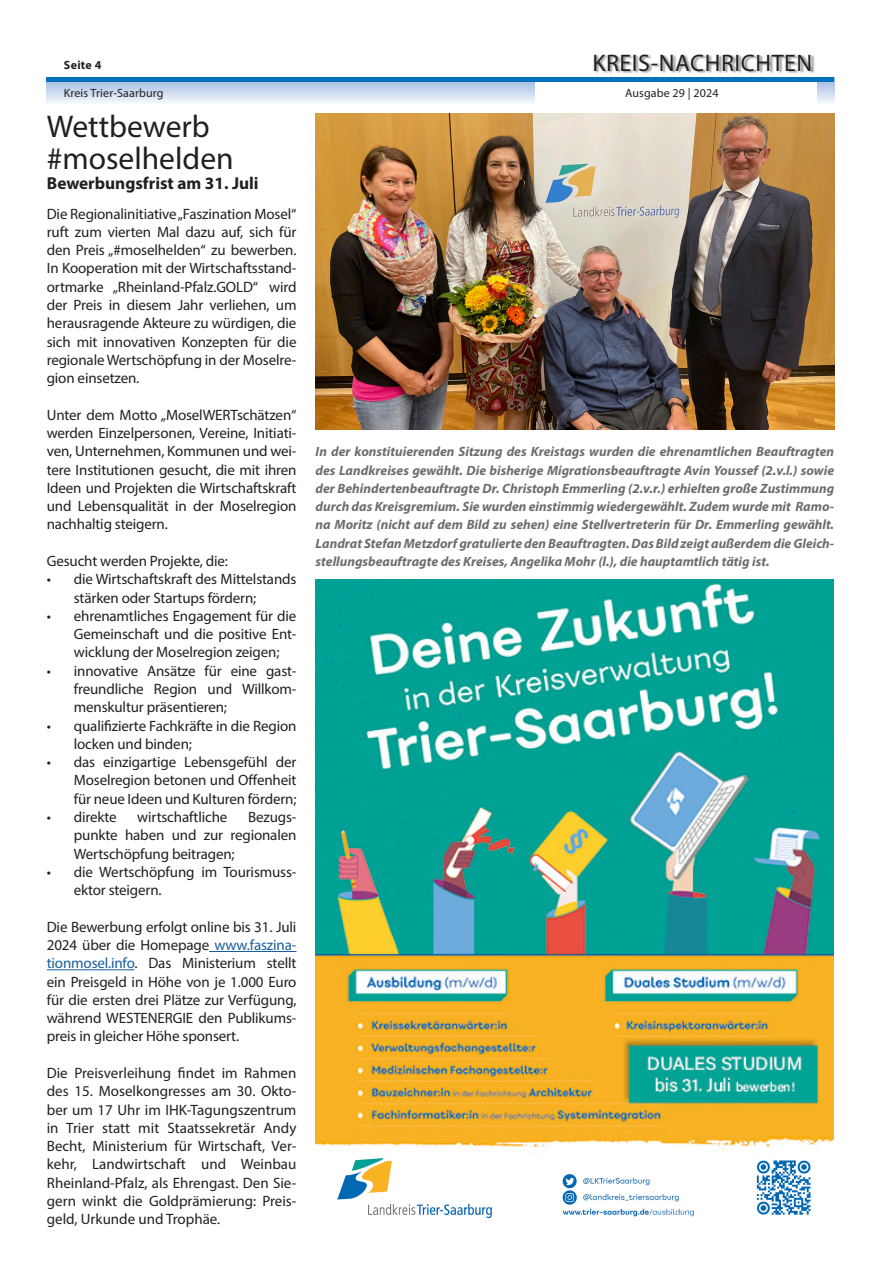
<style>
.page{position:relative;width:881px;height:1263px;background:#fff}
.page>*{position:absolute;margin:0;border:0;box-sizing:border-box;transform-origin:0 0}
.Headline{font:31.5px "Myriad Pro";color:#231f20}
.t1{font:24px "Myriad Pro";letter-spacing:.025em;color:#231f20}
.Subline{font:700 17.25px "Myriad Pro";color:#231f20}
.Fließtext{font:15px/18.3px "Myriad Pro";letter-spacing:-.01em;color:#231f20;text-align:justify}
.Bilduntertitel{font:italic 700 13.5px/18.3px "Myriad Pro";color:#6c6d70;text-align:justify}
.t2{font:12px "Myriad Pro";letter-spacing:.01em;color:#231f20}
.t3{font:700 12px "Myriad Pro";letter-spacing:.025em;color:#231f20}
.s1{color:#175d9e}
</style>
<div class="page">
<svg style="left:47px;top:82px;width:786px;height:21px;background:#cedbef"></svg>
<div style="left:535px;top:0;width:281px;height:113px;background:#fff"></div>
<div style="left:594px;top:54px;width:220px;height:20px;background:#231f20;opacity:.5"></div>
<hr style="left:47px;top:78px;width:786px;height:4px;background:#0072bc">
<img style="left:315px;top:113px;width:518px;height:317px">
<hr style="left:209px;top:951px;width:87px;height:1px;background:#175d9e">
<hr style="left:47px;top:969px;width:87px;height:1px;background:#175d9e">
<img style="left:315px;top:579px;width:518px;height:575px">
<img style="left:337px;top:1158px;width:474px;height:61px">
<p class="t3" style="left:64px;top:57px;width:39px">Seite 4</p>
<h2 class="t1" style="left:592px;top:48px;width:221px">KREIS-NACHRICHTEN</h2>
<p class="t2" style="left:64px;top:86px;width:101px">Kreis Trier-Saarburg</p>
<p class="t2" style="left:625px;top:86px;width:95px">Ausgabe 29 | 2024</p>
<p class="Headline" style="left:47px;top:107px;width:164px">Wettbewerb</p>
<p class="Headline" style="left:47px;top:139px;width:188px">#moselhelden</p>
<p class="Subline" style="left:47px;top:172px;width:213px">Bewerbungsfrist am 31. Juli</p>
<p class="Fließtext" style="left:47px;top:204px;width:251px">Die Regionalinitiative „Faszination Mosel“ ruft zum vierten Mal dazu auf, sich für den Preis „#moselhelden“ zu bewerben.<br>In Kooperation mit der Wirtschaftsstand&shy;ortmarke „Rheinland-Pfalz.GOLD“ wird der Preis in diesem Jahr verliehen, um herausragende Akteure zu würdigen, die sich mit innovativen Konzepten für die regionale Wertschöpfung in der Moselre&shy;gion einsetzen.</p>
<p class="Fließtext" style="left:47px;top:405px;width:251px">Unter dem Motto „MoselWERTschätzen“ werden Einzelpersonen, Vereine, Initiati&shy;ven, Unternehmen, Kommunen und wei&shy;tere Institutionen gesucht, die mit ihren Ideen und Projekten die Wirtschaftskraft und Lebensqualität in der Moselregion nachhaltig steigern.</p>
<p class="Fließtext" style="left:47px;top:552px;width:183px">Gesucht werden Projekte, die:</p>
<p class="Fließtext" style="left:74px;top:570px;width:224px;text-indent:-27px">• die Wirtschaftskraft des Mittelstands stärken oder Startups fördern;</p>
<p class="Fließtext" style="left:74px;top:606px;width:224px;text-indent:-27px">• ehrenamtliches Engagement für die Gemeinschaft und die positive Ent&shy;wicklung der Moselregion zeigen;</p>
<p class="Fließtext" style="left:74px;top:661px;width:224px;text-indent:-27px">• innovative Ansätze für eine gast&shy;freundliche Region und Willkom&shy;menskultur präsentieren;</p>
<p class="Fließtext" style="left:74px;top:716px;width:224px;text-indent:-27px">• qualifizierte Fachkräfte in die Region locken und binden;</p>
<p class="Fließtext" style="left:74px;top:753px;width:224px;text-indent:-27px">• das einzigartige Lebensgefühl der Moselregion betonen und Offenheit für neue Ideen und Kulturen fördern;</p>
<p class="Fließtext" style="left:47px;top:807px;width:71px">• direkte</p>
<p class="Fließtext" style="left:137px;top:807px;width:92px">wirtschaftliche</p>
<p class="Fließtext" style="left:74px;top:807px;width:224px;text-indent:174px">Bezugs&shy;punkte haben und zur regionalen Wertschöpfung beitragen;</p>
<p class="Fließtext" style="left:74px;top:862px;width:224px;text-indent:-27px">• die Wertschöpfung im Tourismuss&shy;ektor steigern.</p>
<p class="Fließtext" style="left:47px;top:917px;width:251px">Die Bewerbung erfolgt online bis 31. Juli 2024 über die Homepage <span class="s1">www.faszina&shy;tionmosel.info</span>. Das Ministerium stellt ein Preisgeld in Höhe von je 1.000 Euro für die ersten drei Plätze zur Verfügung, während WESTENERGIE den Publikums&shy;preis in gleicher Höhe sponsert.</p>
<p class="Fließtext" style="left:47px;top:1063px;width:251px">Die Preisverleihung findet im Rahmen des 15. Moselkongresses am 30. Okto&shy;ber um 17 Uhr im IHK-Tagungszentrum in Trier statt mit Staatssekretär Andy Becht, Ministerium für Wirtschaft, Ver&shy;kehr, Landwirtschaft und Weinbau Rheinland-Pfalz, als Ehrengast. Den Sie&shy;gern winkt die Goldprämierung: Preis&shy;geld, Urkunde und Trophäe.</p>
<p class="Bilduntertitel" style="left:315px;top:442px;width:520px">In der konstituierenden Sitzung des Kreistags wurden die ehrenamtlichen Beauftragten des Landkreises gewählt. Die bisherige Migrationsbeauftragte Avin Youssef (2.v.l.) sowie der Behindertenbeauftragte Dr. Christoph Emmerling (2.v.r.) erhielten große Zustimmung durch das Kreisgremium. Sie wurden einstimmig wiedergewählt. Zudem wurde mit Ramo&shy;na Moritz (nicht auf dem Bild zu sehen) eine Stellvertreterin für Dr. Emmerling gewählt.<br>Landrat Stefan Metzdorf gratulierte den Beauftragten. Das Bild zeigt außerdem die Gleich&shy;stellungsbeauftragte des Kreises, Angelika Mohr (l.), die hauptamtlich tätig ist.</p>
</div>
